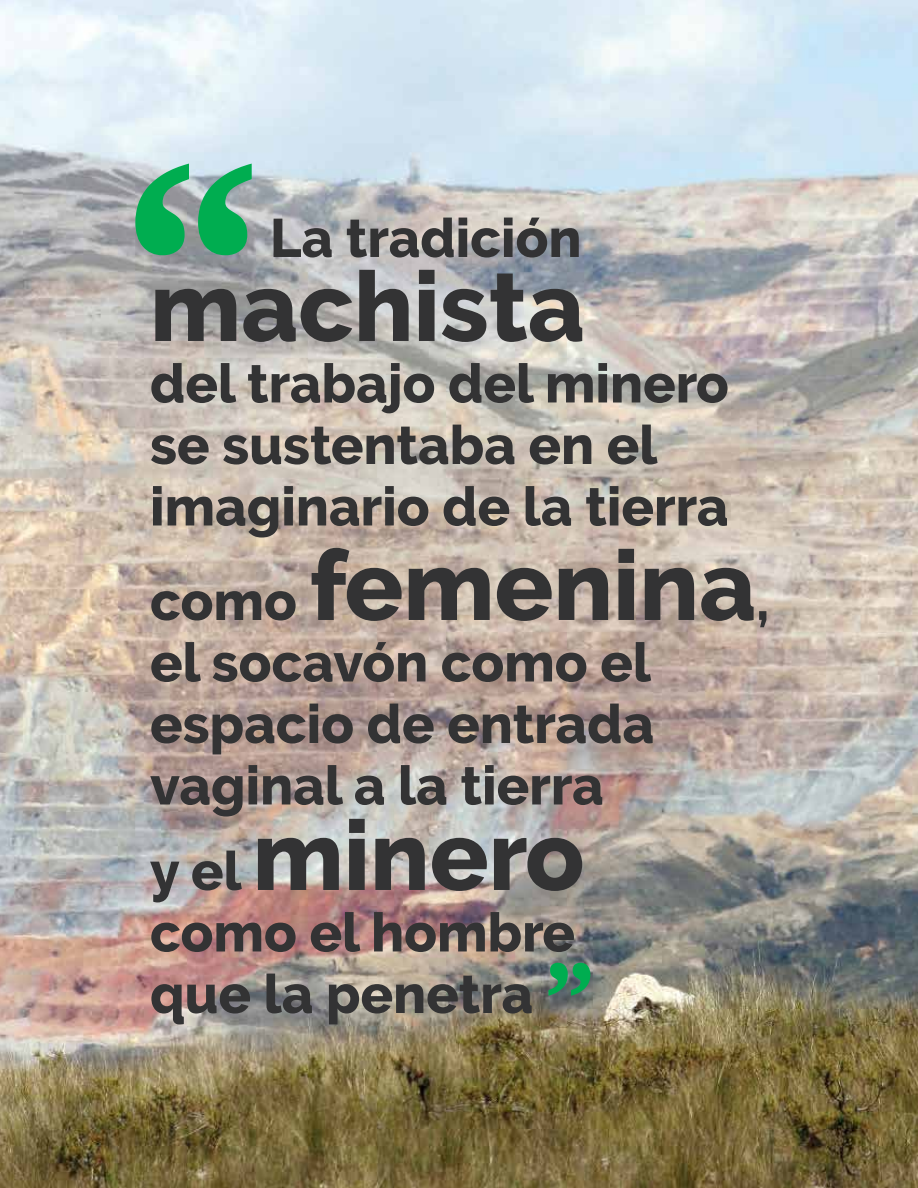
<style>
.page{position:relative;width:918px;height:1188px;background:#fff}
.page>*{position:absolute;margin:0;border:0;box-sizing:border-box;transform-origin:0 0}
.t1{font:700 300px "Droid Serif";color:#00ad50}
.t2{font:800 97.5px "Raleway";color:#333334}
.t3{font:800 54px/61.5px "Raleway";color:#333334}
.s1{font-size:54px}
.s2{font-family:"Droid Serif";font-weight:700;font-size:108px;color:#00ad50}
</style>
<div class="page">
<img style="left:0;top:0;width:918px;height:1188px">
<h1 class="t1" style="left:119px;top:60px;width:148px">“</h1>
<p class="t3" style="left:270px;top:208px;width:313px">La tradición</p>
<h2 class="t2" style="left:150px;top:251px;width:436px">machista</h2>
<p class="t3" style="left:150px;top:353px;width:580px">del trabajo del minero se sustentaba en el imaginario de la tierra</p>
<h2 class="t2" style="left:150px;top:530px;width:621px"><span class="s1">como</span> femenina<span class="s1">,</span></h2>
<p class="t3" style="left:150px;top:632px;width:506px;text-align:justify">el socavón como el espacio de entrada vaginal a la tierra</p>
<h2 class="t2" style="left:150px;top:800px;width:436px"><span class="s1">y el</span> minero</h2>
<p class="t3" style="left:150px;top:902px;width:448px">como el hombre que la penetra <span class="s2">”</span></p>
</div>
